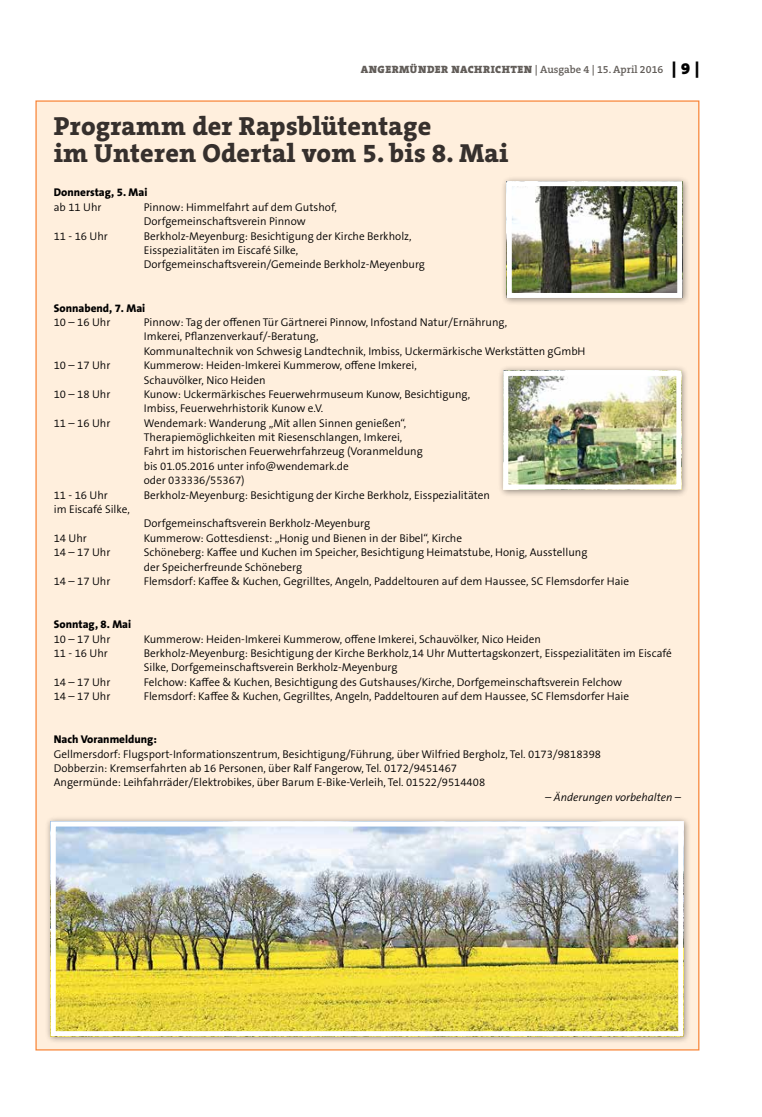
<style>
.page{position:relative;width:762px;height:1117px;background:#fff}
.page>*{position:absolute;margin:0;border:0;box-sizing:border-box;transform-origin:0 0}
.t1{font:800 26.25px/27.5px "The Serif B W8";letter-spacing:.01em;color:#36302d}
.t2{font:300 11.25px/14.4px "The Sans B W4";color:#000}
.t3{font:800 11.25px "The Sans B W8";color:#000}
.t4{font:italic 300 11.25px "The Sans B W4";color:#000}
.t5{font:900 10.62px "The Serif B W9";letter-spacing:.045em;color:#615c58}
.s1{font-family:"The Serif B W6";font-weight:600}
.s2{font-size:16.25px;color:#000}
</style>
<div class="page">
<div style="left:35px;top:100px;width:664px;height:950px;background:#ffefdd;border:1px solid #f88639"></div>
<div style="left:45px;top:815px;width:646px;height:228px;background:#000;opacity:.45"></div>
<img style="left:57px;top:827px;width:620px;height:202px">
<div style="left:51px;top:821px;width:632px;height:214px;border:5px solid #fff"></div>
<div style="left:497px;top:365px;width:192px;height:132px;background:#000;opacity:.45"></div>
<img style="left:509px;top:377px;width:166px;height:106px">
<div style="left:503px;top:371px;width:178px;height:118px;border:5px solid #fff"></div>
<div style="left:501px;top:175px;width:189px;height:131px;background:#000;opacity:.45"></div>
<img style="left:513px;top:187px;width:163px;height:105px">
<div style="left:507px;top:181px;width:175px;height:117px;border:5px solid #fff"></div>
<p class="t5" style="left:361px;top:63px;width:340px">ANGERMÜNDER NACHRICHTEN <span class="s1">| Ausgabe 4 | 15. April 2016</span> <span class="s2">| 9 |</span></p>
<h1 class="t1" style="left:54px;top:112px;width:456px">Programm der Rapsblütentage<br>im Unteren Odertal vom 5. bis 8. Mai</h1>
<p class="t3" style="left:54px;top:185px;width:95px">Donnerstag, 5. Mai</p>
<p class="t2" style="left:54px;top:200px;width:49px">ab 11 Uhr</p>
<p class="t2" style="left:144px;top:200px;width:194px">Pinnow: Himmelfahrt auf dem Gutshof,<br>Dorfgemeinschaftsverein Pinnow</p>
<p class="t2" style="left:54px;top:229px;width:56px">11 - 16 Uhr</p>
<p class="t2" style="left:144px;top:229px;width:283px">Berkholz-Meyenburg: Besichtigung der Kirche Berkholz,<br>Eisspezialitäten im Eiscafé Silke,<br>Dorfgemeinschaftsverein/Gemeinde Berkholz-Meyenburg</p>
<p class="t3" style="left:54px;top:300px;width:93px">Sonnabend, 7. Mai</p>
<p class="t2" style="left:54px;top:315px;width:58px">10 – 16 Uhr</p>
<p class="t2" style="left:144px;top:315px;width:443px">Pinnow: Tag der offenen Tür Gärtnerei Pinnow, Infostand Natur/Ernährung,<br>Imkerei, Pflanzenverkauf/-Beratung,<br>Kommunaltechnik von Schwesig Landtechnik, Imbiss, Uckermärkische Werkstätten gGmbH</p>
<p class="t2" style="left:54px;top:358px;width:58px">10 – 17 Uhr</p>
<p class="t2" style="left:144px;top:358px;width:274px">Kummerow: Heiden-Imkerei Kummerow, offene Imkerei,<br>Schauvölker, Nico Heiden</p>
<p class="t2" style="left:54px;top:387px;width:58px">10 – 18 Uhr</p>
<p class="t2" style="left:144px;top:387px;width:328px">Kunow: Uckermärkisches Feuerwehrmuseum Kunow, Besichtigung,<br>Imbiss, Feuerwehrhistorik Kunow e.V.</p>
<p class="t2" style="left:54px;top:415px;width:58px">11 – 16 Uhr</p>
<p class="t2" style="left:144px;top:415px;width:280px">Wendemark: Wanderung „Mit allen Sinnen genießen“, Therapiemöglichkeiten mit Riesenschlangen, Imkerei, Fahrt im historischen Feuerwehrfahrzeug (Voranmeldung bis 01.05.2016 unter info@wendemark.de<br>oder 033336/55367)</p>
<p class="t2" style="left:54px;top:487px;width:56px">11 - 16 Uhr</p>
<p class="t2" style="left:144px;top:487px;width:348px">Berkholz-Meyenburg: Besichtigung der Kirche Berkholz, Eisspezialitäten</p>
<p class="t2" style="left:54px;top:502px;width:78px">im Eiscafé Silke,</p>
<p class="t2" style="left:144px;top:516px;width:228px">Dorfgemeinschaftsverein Berkholz-Meyenburg</p>
<p class="t2" style="left:54px;top:530px;width:35px">14 Uhr</p>
<p class="t2" style="left:144px;top:530px;width:320px">Kummerow: Gottesdienst: „Honig und Bienen in der Bibel“, Kirche</p>
<p class="t2" style="left:54px;top:545px;width:58px">14 – 17 Uhr</p>
<p class="t2" style="left:144px;top:545px;width:445px">Schöneberg: Kaffee und Kuchen im Speicher, Besichtigung Heimatstube, Honig, Ausstellung der Speicherfreunde Schöneberg</p>
<p class="t2" style="left:54px;top:574px;width:58px">14 – 17 Uhr</p>
<p class="t2" style="left:144px;top:574px;width:487px">Flemsdorf: Kaffee &amp; Kuchen, Gegrilltes, Angeln, Paddeltouren auf dem Haussee, SC Flemsdorfer Haie</p>
<p class="t3" style="left:54px;top:617px;width:79px">Sonntag, 8. Mai</p>
<p class="t2" style="left:54px;top:631px;width:58px">10 – 17 Uhr</p>
<p class="t2" style="left:144px;top:631px;width:399px">Kummerow: Heiden-Imkerei Kummerow, offene Imkerei, Schauvölker, Nico Heiden</p>
<p class="t2" style="left:54px;top:645px;width:56px">11 - 16 Uhr</p>
<p class="t2" style="left:144px;top:645px;width:529px">Berkholz-Meyenburg: Besichtigung der Kirche Berkholz,14 Uhr Muttertagskonzert, Eisspezialitäten im Eiscafé<br>Silke, Dorfgemeinschaftsverein Berkholz-Meyenburg</p>
<p class="t2" style="left:54px;top:674px;width:58px">14 – 17 Uhr</p>
<p class="t2" style="left:144px;top:674px;width:480px">Felchow: Kaffee &amp; Kuchen, Besichtigung des Gutshauses/Kirche, Dorfgemeinschaftsverein Felchow</p>
<p class="t2" style="left:54px;top:689px;width:58px">14 – 17 Uhr</p>
<p class="t2" style="left:144px;top:689px;width:487px">Flemsdorf: Kaffee &amp; Kuchen, Gegrilltes, Angeln, Paddeltouren auf dem Haussee, SC Flemsdorfer Haie</p>
<p class="t3" style="left:54px;top:732px;width:105px">Nach Voranmeldung:</p>
<p class="t2" style="left:54px;top:746px;width:549px">Gellmersdorf: Flugsport-Informationszentrum, Besichtigung/Führung, über Wilfried Bergholz, Tel. 0173/9818398<br>Dobberzin: Kremserfahrten ab 16 Personen, über Ralf Fangerow, Tel. 0172/9451467<br>Angermünde: Leihfahrräder/Elektrobikes, über Barum E-Bike-Verleih, Tel. 01522/9514408</p>
<p class="t4" style="left:545px;top:790px;width:137px">– Änderungen vorbehalten –</p>
</div>
